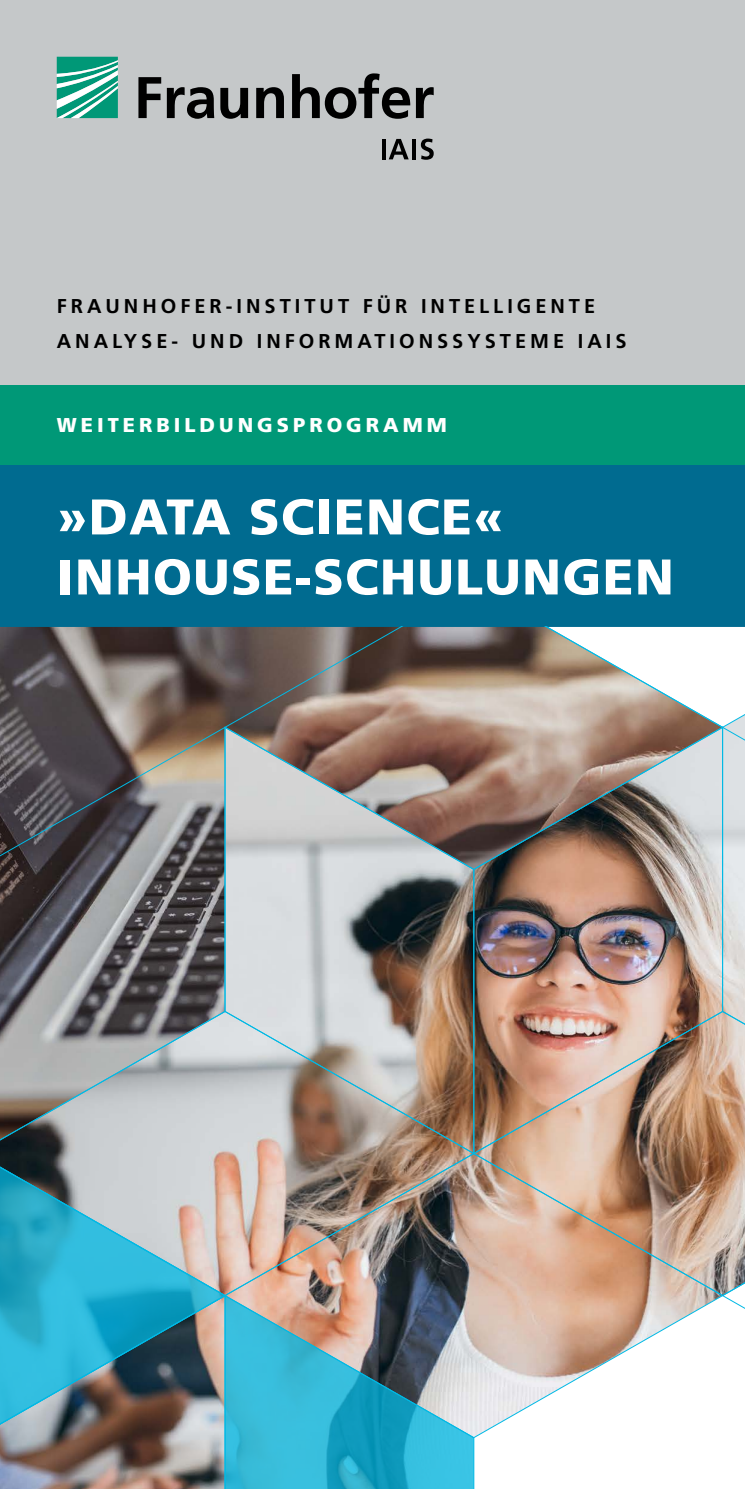
<style>
.page{position:relative;width:745px;height:1489px;background:#fff}
.page>*{position:absolute;margin:0;border:0;box-sizing:border-box;transform-origin:0 0}
.t1{font:900 50px/60px "Frutiger LT Com";letter-spacing:.03em;color:#fff}
.t2{font:700 20px/35px "Frutiger LT Com";letter-spacing:.2em;color:#000}
.t3{font:900 20px "Frutiger LT Com";letter-spacing:.2em;color:#fff}
</style>
<div class="page">
<div style="left:0;top:0;width:744px;height:385px;background:#c5c8c9"></div>
<svg style="left:57px;top:57px;width:61px;height:61px;background:#4bb59e"></svg>
<svg style="left:138px;top:73px;width:295px;height:46px"></svg>
<svg style="left:382px;top:139px;width:3px;height:20px"></svg>
<svg style="left:389px;top:139px;width:19px;height:20px"></svg>
<hr style="left:412px;top:139px;width:4px;height:20px;background:#000">
<svg style="left:420px;top:139px;width:13px;height:21px"></svg>
<div style="left:0;top:464px;width:744px;height:166px;background:#006b90"></div>
<img style="left:0;top:627px;width:224px;height:99px">
<svg style="left:0;top:726px;width:224px;height:284px;background:#666263"></svg>
<svg style="left:224px;top:627px;width:248px;height:99px;background:#7e6d64"></svg>
<svg style="left:224px;top:726px;width:248px;height:284px;background:#a6a09d"></svg>
<svg style="left:0;top:1010px;width:472px;height:142px;background:#aca7a3"></svg>
<svg style="left:0;top:1152px;width:224px;height:142px;background:#76b3c2"></svg>
<img style="left:0;top:1294px;width:224px;height:194px">
<img style="left:224px;top:1152px;width:248px;height:142px">
<img style="left:472px;top:627px;width:272px;height:861px">
<svg style="left:224px;top:1294px;width:250px;height:194px;background:#54a5b9"></svg>
<div style="left:0;top:385px;width:744px;height:79px;background:#009877"></div>
<p class="t2" style="left:57px;top:289px;width:571px">FRAUNHOFER-INSTITUT FÜR INTELLIGENTE<br>ANALYSE- UND INFORMATIONSSYSTEME IAIS</p>
<p class="t3" style="left:57px;top:413px;width:391px">WEITERBILDUNGSPROGRAMM</p>
<h1 class="t1" style="left:57px;top:487px;width:618px">»DATA SCIENCE«<br>INHOUSE-SCHULUNGEN</h1>
</div>
